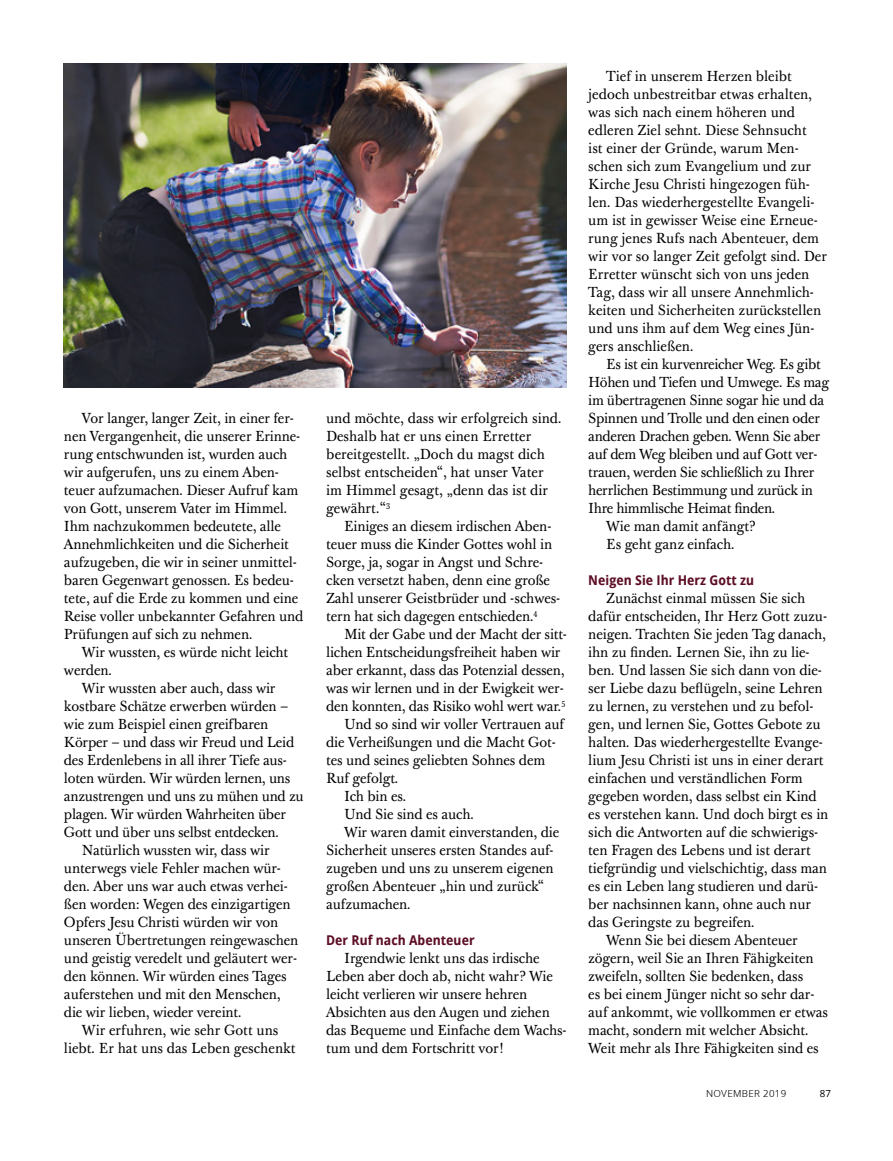
<style>
.page{position:relative;width:893px;height:1161px;background:#fff}
.page>*{position:absolute;margin:0;border:0;box-sizing:border-box;transform-origin:0 0}
.ARTCL_para{font:14.25px/18px "Mc Kaylds Lat";letter-spacing:-.01em;color:#000;scale:.94 1}
.TOPIC-1_title{font:700 13.5px "Zoram Condlds Lat";letter-spacing:.005em;color:#5d0e25}
.t1{font:9.75px "Zoramlds Lat";letter-spacing:.03em;color:#000}
.t2{font:9.75px "Zoramlds Lat";color:#000}
</style>
<div class="page">
<img style="left:64px;top:64px;width:503px;height:323px">
<p class="ARTCL_para" style="left:64px;top:409px;width:256px;text-indent:18px">Vor langer, langer Zeit, in einer fer&shy;nen Vergangenheit, die unserer Erinne&shy;rung entschwunden ist, wurden auch wir aufgerufen, uns zu einem Aben&shy;teuer aufzumachen. Dieser Aufruf kam von Gott, unserem Vater im Himmel.<br>Ihm nachzukommen bedeutete, alle Annehmlichkeiten und die Sicherheit aufzugeben, die wir in seiner unmittel&shy;baren Gegenwart genossen. Es bedeu&shy;tete, auf die Erde zu kommen und eine Reise voller unbekannter Gefahren und Prüfungen auf sich zu nehmen.</p>
<p class="ARTCL_para" style="left:64px;top:643px;width:240px;text-indent:18px">Wir wussten, es würde nicht leicht werden.</p>
<p class="ARTCL_para" style="left:64px;top:679px;width:256px;text-indent:18px">Wir wussten aber auch, dass wir kostbare Schätze erwerben würden – wie zum Beispiel einen greifbaren Körper – und dass wir Freud und Leid des Erdenlebens in all ihrer Tiefe aus&shy;loten würden. Wir würden lernen, uns anzustrengen und uns zu mühen und zu plagen. Wir würden Wahrheiten über Gott und über uns selbst entdecken.</p>
<p class="ARTCL_para" style="left:64px;top:841px;width:251px;text-indent:18px">Natürlich wussten wir, dass wir unterwegs viele Fehler machen wür&shy;den. Aber uns war auch etwas verhei&shy;ßen worden: Wegen des einzigartigen Opfers Jesu Christi würden wir von unseren Übertretungen reingewaschen und geistig veredelt und geläutert wer&shy;den können. Wir würden eines Tages auferstehen und mit den Menschen, die wir lieben, wieder vereint.</p>
<p class="ARTCL_para" style="left:64px;top:1021px;width:248px;text-align:center">Wir erfuhren, wie sehr Gott uns<br>liebt. Er hat uns das Leben geschenkt</p>
<p class="ARTCL_para" style="left:326px;top:409px;width:252px">und möchte, dass wir erfolgreich sind.<br>Deshalb hat er uns einen Erretter bereitgestellt. „Doch du magst dich selbst entscheiden“, hat unser Vater im Himmel gesagt, „denn das ist dir gewährt.“<sup>3</sup></p>
<p class="ARTCL_para" style="left:326px;top:517px;width:250px;text-indent:18px">Einiges an diesem irdischen Aben&shy;teuer muss die Kinder Gottes wohl in Sorge, ja, sogar in Angst und Schre&shy;cken versetzt haben, denn eine große Zahl unserer Geistbrüder und -schwes&shy;tern hat sich dagegen entschieden.<sup>4</sup></p>
<p class="ARTCL_para" style="left:326px;top:625px;width:258px;text-indent:18px">Mit der Gabe und der Macht der sitt&shy;lichen Entscheidungsfreiheit haben wir aber erkannt, dass das Potenzial dessen, was wir lernen und in der Ewigkeit wer&shy;den konnten, das Risiko wohl wert war.<sup>5</sup></p>
<p class="ARTCL_para" style="left:326px;top:715px;width:255px;text-indent:18px">Und so sind wir voller Vertrauen auf die Verheißungen und die Macht Got&shy;tes und seines geliebten Sohnes dem<br>Ruf gefolgt.</p>
<p class="ARTCL_para" style="left:344px;top:787px;width:68px">Ich bin es.</p>
<p class="ARTCL_para" style="left:344px;top:805px;width:140px">Und Sie sind es auch.</p>
<p class="ARTCL_para" style="left:326px;top:823px;width:249px;text-indent:18px">Wir waren damit einverstanden, die<br>Sicherheit unseres ersten Standes auf&shy;zugeben und uns zu unserem eigenen großen Abenteuer „hin und zurück“ aufzumachen.</p>
<p class="TOPIC-1_title" style="left:326px;top:930px;width:150px">Der Ruf nach Abenteuer</p>
<p class="ARTCL_para" style="left:326px;top:949px;width:257px;text-indent:18px">Irgendwie lenkt uns das irdische Leben aber doch ab, nicht wahr? Wie leicht verlieren wir unsere hehren Absichten aus den Augen und ziehen das Bequeme und Einfache dem Wachs&shy;tum und dem Fortschritt vor!</p>
<p class="ARTCL_para" style="left:588px;top:67px;width:256px;text-indent:18px">Tief in unserem Herzen bleibt jedoch unbestreitbar etwas erhalten, was sich nach einem höheren und edleren Ziel sehnt. Diese Sehnsucht<br>ist einer der Gründe, warum Men&shy;schen sich zum Evangelium und zur Kirche Jesu Christi hingezogen füh&shy;len. Das wiederhergestellte Evangeli&shy;um ist in gewisser Weise eine Erneue&shy;rung jenes Rufs nach Abenteuer, dem wir vor so langer Zeit gefolgt sind. Der Erretter wünscht sich von uns jeden Tag, dass wir all unsere Annehmlich&shy;keiten und Sicherheiten zurückstellen und uns ihm auf dem Weg eines Jün&shy;gers anschließen.</p>
<p class="ARTCL_para" style="left:588px;top:355px;width:258px;text-indent:18px">Es ist ein kurvenreicher Weg. Es gibt Höhen und Tiefen und Umwege. Es mag im übertragenen Sinne sogar hie und da Spinnen und Trolle und den einen oder anderen Drachen geben. Wenn Sie aber auf dem Weg bleiben und auf Gott ver&shy;trauen, werden Sie schließlich zu Ihrer herrlichen Bestimmung und zurück in Ihre himmlische Heimat finden.</p>
<p class="ARTCL_para" style="left:606px;top:517px;width:160px">Wie man damit anfängt?</p>
<p class="ARTCL_para" style="left:606px;top:535px;width:138px">Es geht ganz einfach.</p>
<p class="TOPIC-1_title" style="left:588px;top:570px;width:167px">Neigen Sie Ihr Herz Gott zu</p>
<p class="ARTCL_para" style="left:588px;top:589px;width:257px;text-indent:18px">Zunächst einmal müssen Sie sich dafür entscheiden, Ihr Herz Gott zuzu&shy;neigen. Trachten Sie jeden Tag danach, ihn zu finden. Lernen Sie, ihn zu lie&shy;ben. Und lassen Sie sich dann von die&shy;ser Liebe dazu beflügeln, seine Lehren zu lernen, zu verstehen und zu befol&shy;gen, und lernen Sie, Gottes Gebote zu halten. Das wiederhergestellte Evange&shy;lium Jesu Christi ist uns in einer derart einfachen und verständlichen Form gegeben worden, dass selbst ein Kind es verstehen kann. Und doch birgt es in sich die Antworten auf die schwierigs&shy;ten Fragen des Lebens und ist derart tiefgründig und vielschichtig, dass man es ein Leben lang studieren und darü&shy;ber nachsinnen kann, ohne auch nur das Geringste zu begreifen.</p>
<p class="ARTCL_para" style="left:588px;top:931px;width:257px;text-indent:18px">Wenn Sie bei diesem Abenteuer zögern, weil Sie an Ihren Fähigkeiten zweifeln, sollten Sie bedenken, dass<br>es bei einem Jünger nicht so sehr dar&shy;auf ankommt, wie vollkommen er etwas macht, sondern mit welcher Absicht.<br>Weit mehr als Ihre Fähigkeiten sind es</p>
<p class="t1" style="left:706px;top:1086px;width:82px">NOVEMBER 2019</p>
<p class="t2" style="left:820px;top:1086px;width:13px">87</p>
</div>
